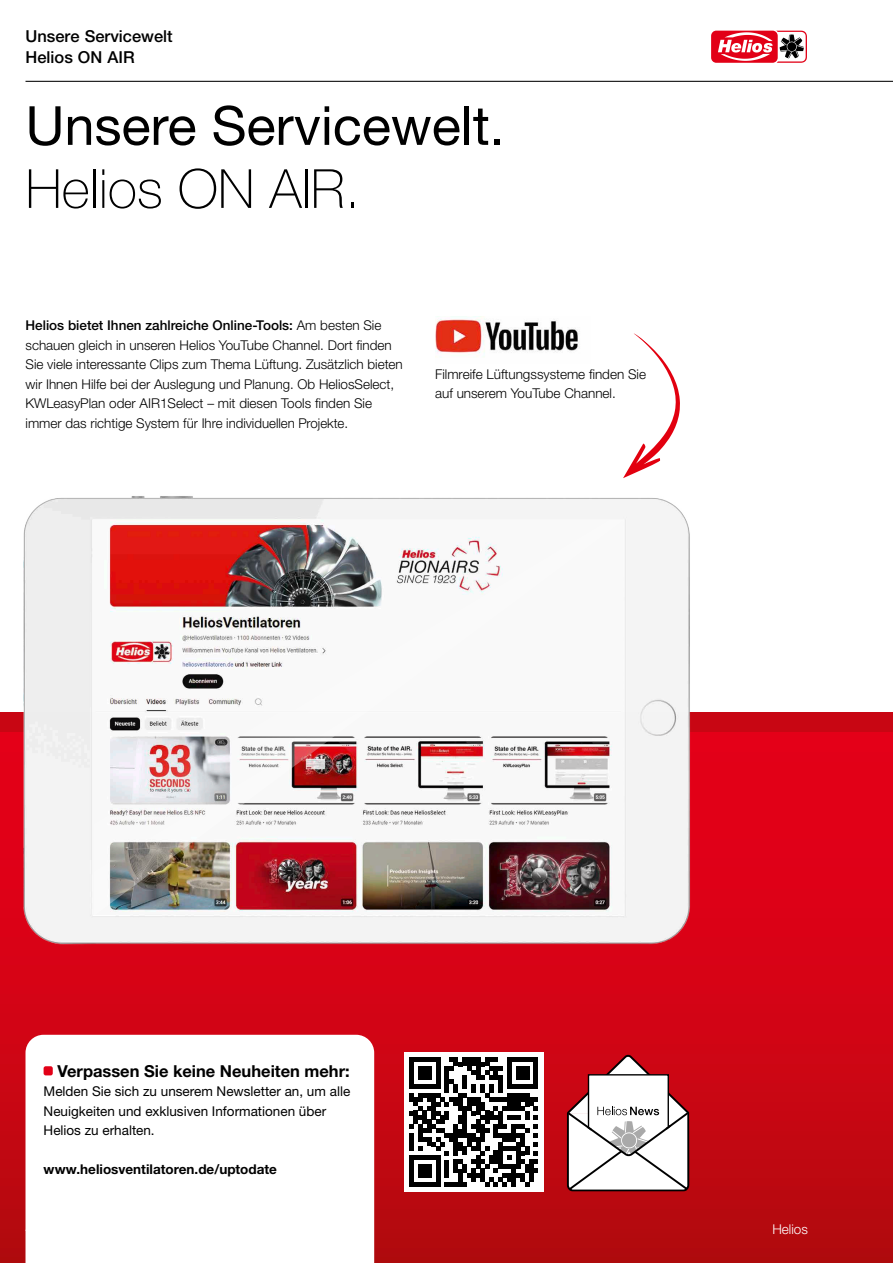
<style>
.page{position:relative;width:893px;height:1263px;background:#fff}
.page>*{position:absolute;margin:0;border:0;box-sizing:border-box;transform-origin:0 0}
.t1{font:54px "Helvetica Neue LTW1 G";color:#000}
.t2{font:100 54px "Helvetica Neue LTW1 G";color:#000}
.t3{font:700 16.5px "Helvetica Neue LTW1 G";color:#000}
.t4{font:500 16.5px/21px "Helvetica Neue LTW1 G";color:#000}
.t5{font:300 13.5px/19.5px "Helvetica Neue LTW1 G";color:#000}
.t6{font:13.5px/19.5px "Helvetica Neue LTW1 G";color:#000}
.t7{font:700 13.5px "Helvetica Neue LTW1 G";color:#000}
.t8{font:300 13.5px "Helvetica Neue LTW1 G";color:#fff}
.s1{font-weight:500}
</style>
<div class="page">
<div style="left:0;top:721px;width:893px;height:542px;background:linear-gradient(to bottom,#ec0019,#b70b10)"></div>
<div style="left:0;top:712px;width:893px;height:19px;background:#c80613"></div>
<img style="left:435px;top:316px;width:143px;height:41px">
<img style="left:14px;top:496px;width:690px;height:457px">
<img style="left:94px;top:520px;width:530px;height:396px">
<svg style="left:26px;top:1035px;width:348px;height:228px"></svg>
<div style="left:44px;top:1066px;width:9px;height:9px;background:#e20017;border-radius:2px"></div>
<div style="left:404px;top:1052px;width:139px;height:139px;background:#fff"></div>
<svg style="left:409px;top:1057px;width:129px;height:129px"></svg>
<svg style="left:566px;top:1053px;width:124px;height:138px"></svg>
<svg style="left:623px;top:333px;width:57px;height:145px"></svg>
<svg style="left:711px;top:30px;width:96px;height:33px"></svg>
<hr style="left:26px;top:81px;width:867px;height:1px;background:#000">
<p class="t4" style="left:26px;top:25px;width:149px">Unsere Servicewelt<br>Helios ON AIR</p>
<h1 class="t1" style="left:26px;top:92px;width:481px">Unsere Servicewelt.</h1>
<h1 class="t2" style="left:26px;top:157px;width:336px">Helios ON AIR.</h1>
<p class="t5" style="left:26px;top:315px;width:379px"><span class="s1">Helios bietet Ihnen zahlreiche Online-Tools:</span> Am besten Sie schauen gleich in unseren Helios YouTube Channel. Dort finden Sie viele interessante Clips zum Thema Lüftung. Zusätzlich bieten wir Ihnen Hilfe bei der Auslegung und Planung. Ob HeliosSelect, KWLeasyPlan oder AIR1Select – mit diesen Tools finden Sie immer das richtige System für Ihre individuellen Projekte.</p>
<p class="t5" style="left:435px;top:364px;width:212px">Filmreife Lüftungssysteme finden Sie auf unserem YouTube Channel.</p>
<p class="t3" style="left:57px;top:1061px;width:294px">Verpassen Sie keine Neuheiten mehr:</p>
<p class="t6" style="left:44px;top:1082px;width:308px">Melden Sie sich zu unserem Newsletter an, um alle<br>Neuigkeiten und exklusiven Informationen über<br>Helios zu erhalten.</p>
<p class="t7" style="left:44px;top:1161px;width:235px">www.heliosventilatoren.de/uptodate</p>
<p class="t8" style="left:772px;top:1221px;width:37px">Helios</p>
</div>
